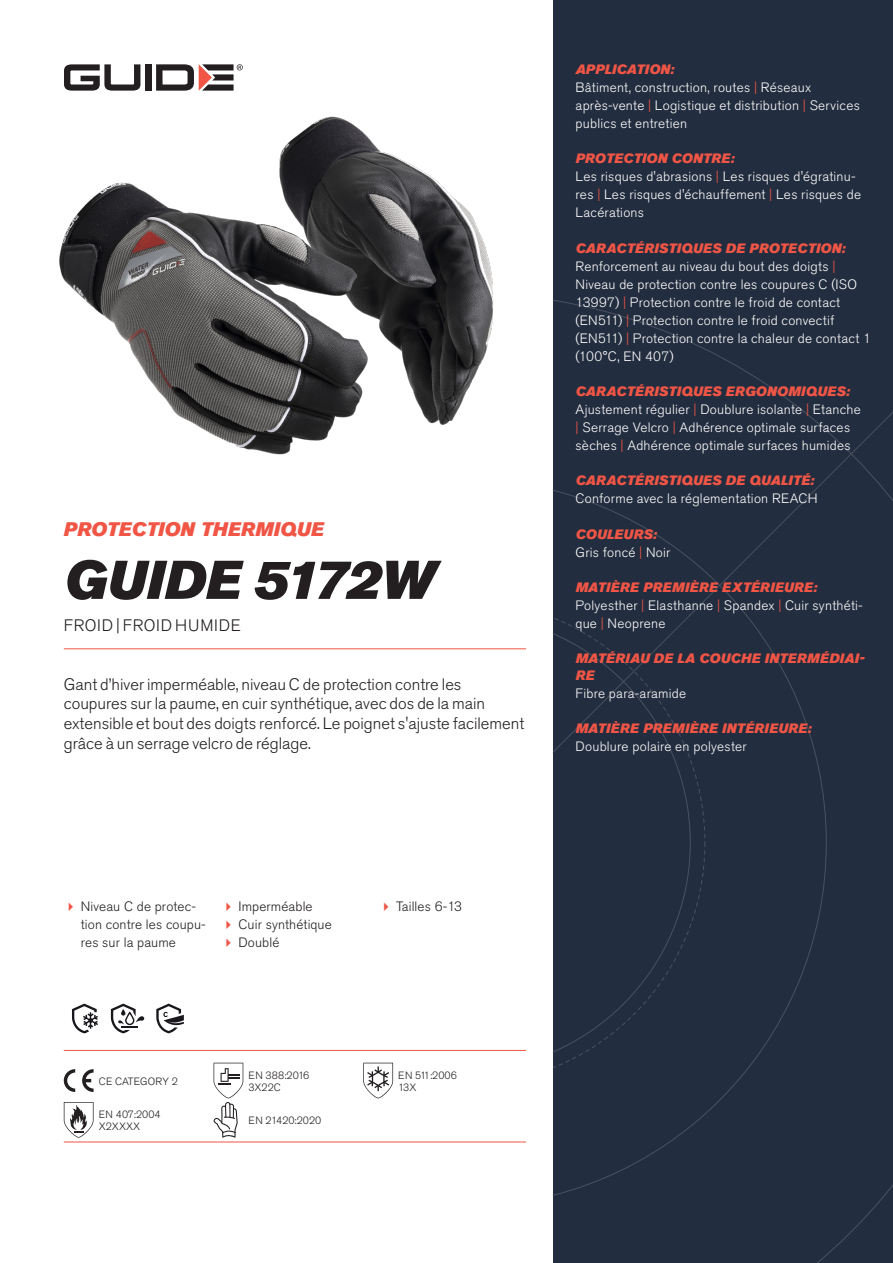
<style>
.page{position:relative;width:893px;height:1263px;background:#fff}
.page>*{position:absolute;margin:0;border:0;box-sizing:border-box;transform-origin:0 0}
.Rubrik{font:italic 54px "Akzidenz Grotesk Pro Super";letter-spacing:-.01em;color:#231f20}
.Överrubrik{font:italic 19.5px "Akzidenz Grotesk Pro Super";letter-spacing:.005em;color:#f05545}
.Ingress{font:300 16.5px/19.8px "Akzidenz Grotesk Pro";color:#231f20}
.Product_-_AltSegment{font:300 16.5px "Akzidenz Grotesk Pro";letter-spacing:.03em;color:#231f20}
.Produkt_-_Brödtext{font:300 13.5px/18px "Akzidenz Grotesk Pro";letter-spacing:.02em;color:#fff}
.Produkt_-_Namn{font:italic 13.5px/16.2px "Akzidenz Grotesk Pro Super";letter-spacing:.015em;color:#f05545}
.t1{font:300 13.5px/18px "Akzidenz Grotesk Pro";letter-spacing:.01em;color:#231f20}
.t2{font:300 10.5px "Akzidenz Grotesk Pro";color:#231f20}
.s1{color:#f05545}
</style>
<div class="page">
<div style="left:145px;top:64px;width:7px;height:27px;background:#231f20"></div>
<svg style="left:156px;top:64px;width:87px;height:27px"></svg>
<svg style="left:64px;top:64px;width:76px;height:27px"></svg>
<div style="left:553px;top:0;width:340px;height:1263px;background:#222d3f"></div>
<svg style="left:553px;top:300px;width:340px;height:963px"></svg>
<hr style="left:64px;top:1050px;width:462px;height:1px;background:#f05545">
<hr style="left:64px;top:1142px;width:462px;height:1px;background:#f05545">
<svg style="left:72px;top:1003px;width:26px;height:30px"></svg>
<svg style="left:111px;top:1003px;width:33px;height:30px"></svg>
<svg style="left:156px;top:1003px;width:28px;height:30px"></svg>
<svg style="left:64px;top:1069px;width:11px;height:23px"></svg>
<svg style="left:82px;top:1069px;width:12px;height:23px"></svg>
<svg style="left:363px;top:1063px;width:30px;height:35px"></svg>
<svg style="left:64px;top:1102px;width:30px;height:36px"></svg>
<svg style="left:214px;top:1063px;width:29px;height:75px"></svg>
<img style="left:59px;top:116px;width:435px;height:339px">
<hr style="left:64px;top:648px;width:462px;height:1px;background:#f05545">
<p class="Överrubrik" style="left:64px;top:517px;width:262px">PROTECTION THERMIQUE</p>
<p class="Rubrik" style="left:64px;top:545px;width:373px">GUIDE 5172W</p>
<p class="Product_-_AltSegment" style="left:64px;top:615px;width:178px">FROID | FROID HUMIDE</p>
<p class="Ingress" style="left:64px;top:674px;width:462px">Gant d’hiver imperméable, niveau C de protection contre les coupures sur la paume, en cuir synthétique, avec dos de la main extensible et bout des doigts renforcé. Le poignet s'ajuste facilement grâce à un serrage velcro de réglage.</p>
<p class="Produkt_-_Namn" style="left:576px;top:61px;width:100px">APPLICATION:</p>
<p class="Produkt_-_Brödtext" style="left:576px;top:78px;width:286px">Bâtiment, construction, routes <span class="s1">|</span> Réseaux après-vente <span class="s1">|</span> Logistique et distribution <span class="s1">|</span> Services publics et entretien</p>
<p class="Produkt_-_Namn" style="left:576px;top:150px;width:160px">PROTECTION CONTRE:</p>
<p class="Produkt_-_Brödtext" style="left:576px;top:168px;width:287px">Les risques d'abrasions <span class="s1">|</span> Les risques d'égratinu&shy;res <span class="s1">|</span> Les risques d'échauffement <span class="s1">|</span> Les risques de<br>Lacérations</p>
<p class="Produkt_-_Namn" style="left:576px;top:240px;width:271px">CARACTÉRISTIQUES DE PROTECTION:</p>
<p class="Produkt_-_Brödtext" style="left:576px;top:257px;width:297px">Renforcement au niveau du bout des doigts <span class="s1">| </span>Niveau de protection contre les coupures C (ISO 13997) <span class="s1">|</span> Protection contre le froid de contact (EN511) <span class="s1">|</span> Protection contre le froid convectif (EN511) <span class="s1">|</span> Protection contre la chaleur de contact 1 (100°C, EN 407)</p>
<p class="Produkt_-_Namn" style="left:576px;top:383px;width:276px">CARACTÉRISTIQUES ERGONOMIQUES:</p>
<p class="Produkt_-_Brödtext" style="left:576px;top:400px;width:287px">Ajustement régulier <span class="s1">|</span> Doublure isolante <span class="s1">|</span> Etanche <span class="s1">|</span> Serrage Velcro <span class="s1">|</span> Adhérence optimale surfaces sèches <span class="s1">|</span> Adhérence optimale surfaces humides</p>
<p class="Produkt_-_Namn" style="left:576px;top:472px;width:240px">CARACTÉRISTIQUES DE QUALITÉ:</p>
<p class="Produkt_-_Brödtext" style="left:576px;top:490px;width:244px">Conforme avec la réglementation REACH</p>
<p class="Produkt_-_Namn" style="left:576px;top:526px;width:83px">COULEURS:</p>
<p class="Produkt_-_Brödtext" style="left:576px;top:543px;width:96px">Gris foncé <span class="s1">|</span> Noir</p>
<p class="Produkt_-_Namn" style="left:576px;top:579px;width:243px">MATIÈRE PREMIÈRE EXTÉRIEURE:</p>
<p class="Produkt_-_Brödtext" style="left:576px;top:596px;width:289px">Polyesther <span class="s1">|</span> Elasthanne <span class="s1">|</span> Spandex <span class="s1">|</span> Cuir synthéti&shy;que <span class="s1">|</span> Neoprene</p>
<p class="Produkt_-_Namn" style="left:576px;top:650px;width:291px">MATÉRIAU DE LA COUCHE INTERMÉDIAI-<br>RE</p>
<p class="Produkt_-_Brödtext" style="left:576px;top:684px;width:112px">Fibre para-aramide</p>
<p class="Produkt_-_Namn" style="left:576px;top:720px;width:237px">MATIÈRE PREMIÈRE INTÉRIEURE:</p>
<p class="Produkt_-_Brödtext" style="left:576px;top:737px;width:173px">Doublure polaire en polyester</p>
<p class="t1" style="left:81px;top:897px;width:127px">Niveau C de protec&shy;tion contre les coupu&shy;res sur la paume</p>
<p class="t1" style="left:238px;top:897px;width:76px">Imperméable</p>
<p class="t1" style="left:238px;top:915px;width:95px">Cuir synthétique</p>
<p class="t1" style="left:238px;top:933px;width:42px">Doublé</p>
<p class="t2" style="left:99px;top:1074px;width:81px">CE CATEGORY 2</p>
<p class="t2" style="left:99px;top:1107px;width:63px">EN 407:2004</p>
<p class="t2" style="left:99px;top:1119px;width:43px">X2XXXX</p>
<p class="t2" style="left:248px;top:1068px;width:62px">EN 388:2016</p>
<p class="t2" style="left:248px;top:1080px;width:34px">3X22C</p>
<p class="t2" style="left:248px;top:1113px;width:74px">EN 21420:2020</p>
<p class="t1" style="left:396px;top:897px;width:67px">Tailles 6-13</p>
<p class="t2" style="left:398px;top:1068px;width:60px">EN 511:2006</p>
<p class="t2" style="left:398px;top:1080px;width:20px">13X</p>
</div>
